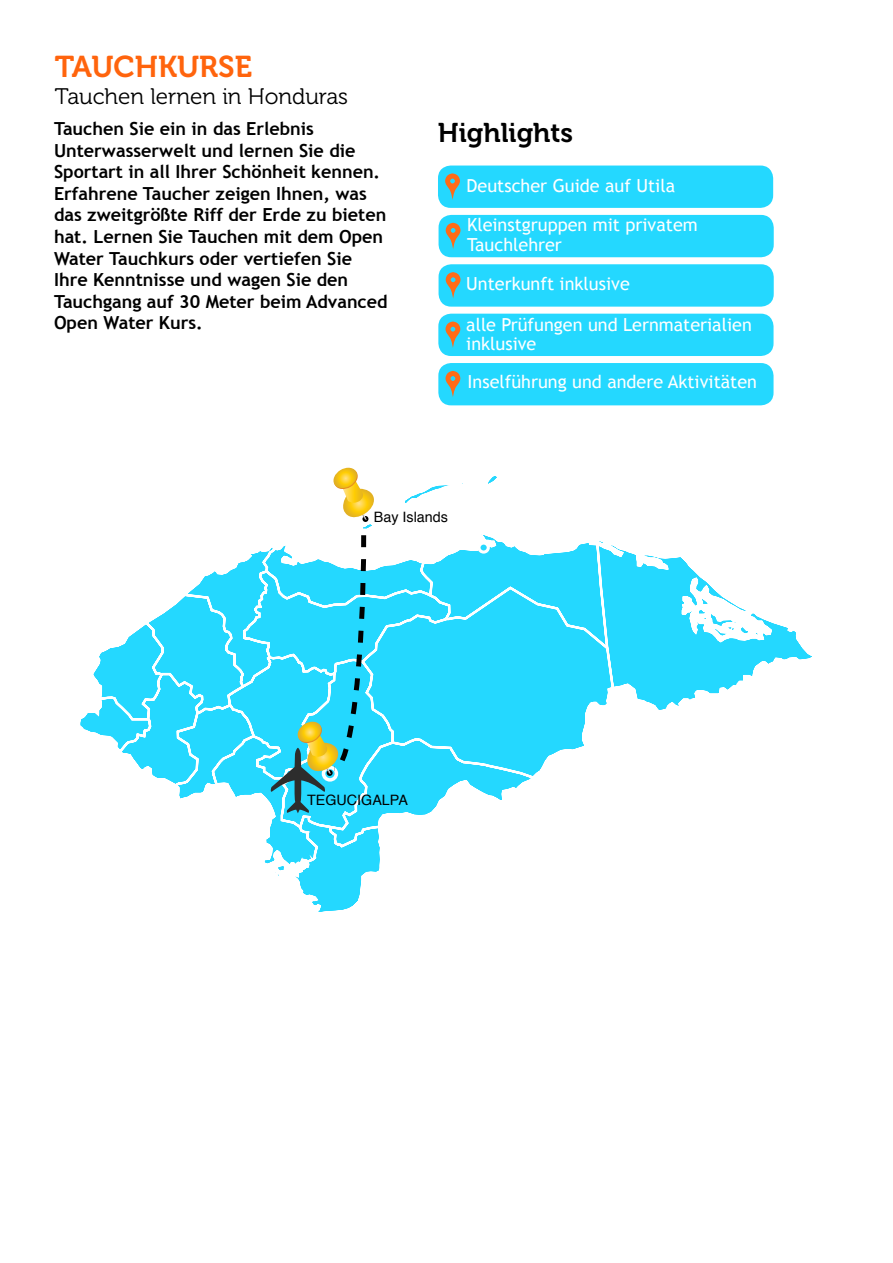
<style>
.page{position:relative;width:893px;height:1263px;background:#fff}
.page>*{position:absolute;margin:0;border:0;box-sizing:border-box;transform-origin:0 0}
.t1{font:30px "Museo 700";color:#ff640d}
.t2{font:27px "Museo 700";color:#000}
.t3{font:22.5px "Museo 300";color:#000}
.t4{font:700 18px/21.6px "Trebuchet MS";color:#000}
.t5{font:18px/19.5px "Trebuchet MS";color:#fff}
.t6{font:14.25px "Helvetica";color:#000}
</style>
<div class="page">
<div style="left:439px;top:215px;width:335px;height:42px;background:#24d8ff;border-radius:13px"></div>
<svg style="left:445px;top:223px;width:16px;height:26px"></svg>
<div style="left:439px;top:264px;width:335px;height:43px;background:#24d8ff;border-radius:13px"></div>
<svg style="left:445px;top:272px;width:16px;height:27px"></svg>
<div style="left:438px;top:314px;width:335px;height:42px;background:#24d8ff;border-radius:13px"></div>
<svg style="left:445px;top:322px;width:16px;height:26px"></svg>
<div style="left:438px;top:363px;width:335px;height:42px;background:#24d8ff;border-radius:13px"></div>
<svg style="left:445px;top:371px;width:16px;height:26px"></svg>
<svg style="left:80px;top:468px;width:732px;height:444px"></svg>
<div style="left:438px;top:166px;width:335px;height:42px;background:#24d8ff;border-radius:13px"></div>
<svg style="left:445px;top:173px;width:15px;height:27px"></svg>
<h1 class="t1" style="left:55px;top:49px;width:199px">TAUCHKURSE</h1>
<p class="t3" style="left:55px;top:84px;width:295px">Tauchen lernen in Honduras</p>
<p class="t4" style="left:54px;top:118px;width:335px">Tauchen Sie ein in das Erlebnis Unterwasserwelt und lernen Sie die Sportart in all Ihrer Schönheit kennen.<br>Erfahrene Taucher zeigen Ihnen, was das zweitgrößte Riff der Erde zu bieten hat. Lernen Sie Tauchen mit dem Open Water Tauchkurs oder vertiefen Sie Ihre Kenntnisse und wagen Sie den Tauchgang auf 30 Meter beim Advanced Open Water Kurs.</p>
<h2 class="t2" style="left:438px;top:118px;width:137px">Highlights</h2>
<p class="t5" style="left:467px;top:176px;width:210px">Deutscher Guide auf Utila</p>
<p class="t5" style="left:467px;top:215px;width:232px">Kleinstgruppen mit privatem<br>Tauchlehrer</p>
<p class="t5" style="left:466px;top:274px;width:165px">Unterkunft inklusive</p>
<p class="t5" style="left:466px;top:315px;width:287px">alle Prüfungen und Lernmaterialien inklusive</p>
<p class="t5" style="left:468px;top:372px;width:291px">Inselführung und andere Aktivitäten</p>
<p class="t6" style="left:374px;top:506px;width:75px">Bay Islands</p>
<p class="t6" style="left:307px;top:789px;width:102px">TEGUCIGALPA</p>
</div>
